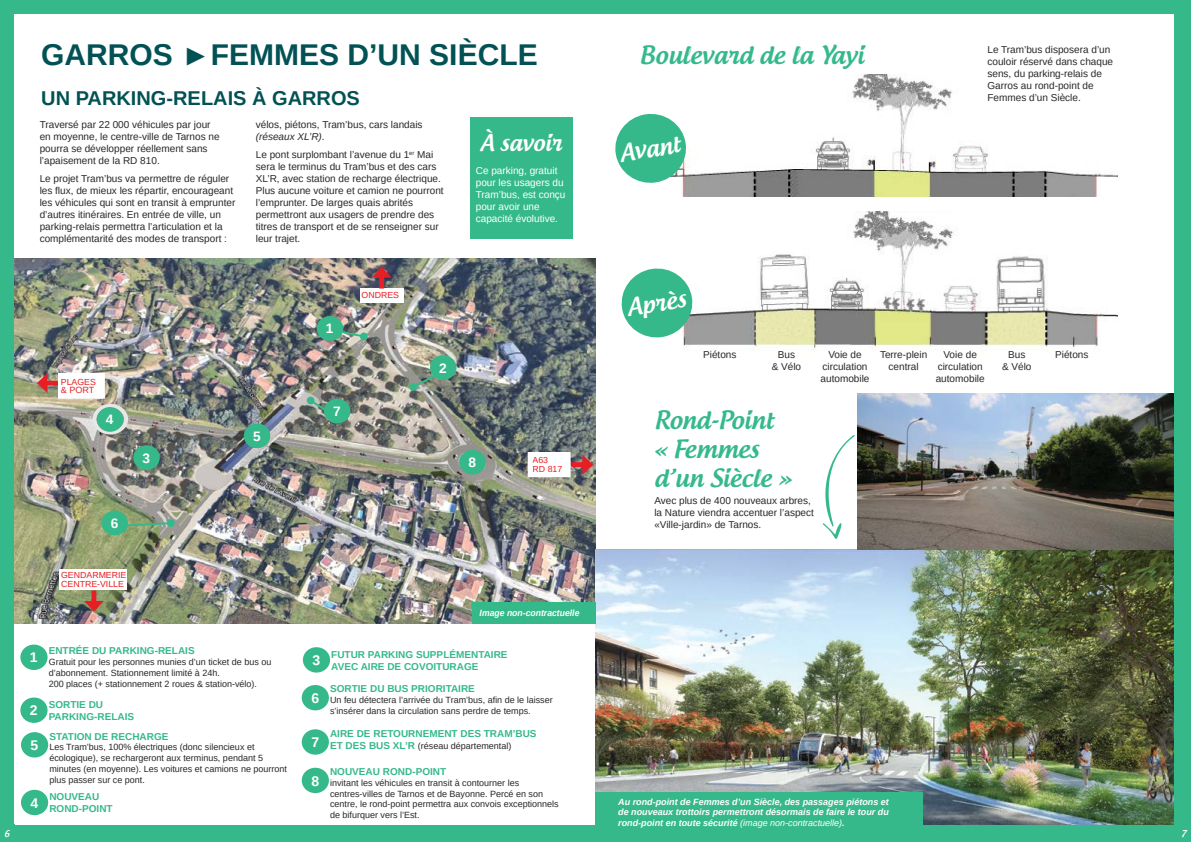
<style>
.page{position:relative;width:1191px;height:842px;background:#35b98b}
.page>*{position:absolute;margin:0;border:0;box-sizing:border-box;transform-origin:0 0}
.t1{font:700 30px "Arimo";color:#025255}
.t2{font:500 24px/28.8px "Androgyne";letter-spacing:-.015em;color:#35b98b}
.t3{font:500 23px "Androgyne";color:#fff}
.t4{font:500 22px "Androgyne";color:#fff}
.t5{font:700 20px "Arimo";color:#025255}
.t6{font:700 14px "Arimo";color:#fff}
.t7{font:700 13.6px "Arimo";color:#fff}
.t8{font:10px/12px "Arimo";color:#292829}
.t9{font:700 10px/12px "Arimo";color:#35b98b}
.t10{font:10px/12px "Arimo";color:#fff}
.t11{font:9px/10.8px "Arimo";color:#292829}
.t12{font:italic 700 9px/10.8px "Arimo";color:#fff;text-align:justify}
.t13{font:italic 700 9px "Arimo";color:#fff;scale:.96 1}
.t14{font:9px "Arimo";color:#e81e25}
.t15{font:500 9px "Androgyne";color:#fff}
.t16{font:8.8px/8.4px "Arimo";color:#e81e25}
.s1{font-style:italic}
.s2{font-weight:700;font-size:10px;color:#35b98b}
.s3{font-weight:400}
</style>
<div class="page">
<div style="left:14px;top:14px;width:1160px;height:811px;background:#fff"></div>
<div style="left:470px;top:118px;width:102px;height:121px;background:#35b98b"></div>
<img style="left:14px;top:259px;width:581px;height:364px">
<svg style="left:56px;top:371px;width:50px;height:29px"></svg>
<div style="left:43px;top:381px;width:15px;height:5px;background:#e81e25"></div>
<svg style="left:37px;top:373px;width:11px;height:20px"></svg>
<div style="left:60px;top:570px;width:67px;height:20px;background:#fff"></div>
<div style="left:91px;top:590px;width:5px;height:15px;background:#e81e25"></div>
<svg style="left:84px;top:601px;width:20px;height:11px"></svg>
<svg style="left:95px;top:406px;width:31px;height:27px"></svg>
<div style="left:93px;top:404px;width:35px;height:30px;border:4px solid #e7e7e7;border-radius:50%"></div>
<svg style="left:525px;top:449px;width:48px;height:31px"></svg>
<div style="left:571px;top:462px;width:15px;height:5px;background:#e81e25"></div>
<svg style="left:582px;top:455px;width:11px;height:20px"></svg>
<div style="left:360px;top:289px;width:43px;height:14px;background:#fff"></div>
<div style="left:379px;top:273px;width:5px;height:15px;background:#e81e25"></div>
<svg style="left:372px;top:267px;width:20px;height:11px"></svg>
<div style="left:317px;top:316px;width:26px;height:25px;background:#35b98b;border-radius:50%"></div>
<div style="left:430px;top:355px;width:26px;height:25px;background:#35b98b;border-radius:50%"></div>
<div style="left:133px;top:445px;width:27px;height:25px;background:#35b98b;border-radius:50%"></div>
<div style="left:97px;top:407px;width:26px;height:25px;background:#35b98b;border-radius:50%"></div>
<div style="left:244px;top:423px;width:26px;height:25px;background:#35b98b;border-radius:50%"></div>
<div style="left:324px;top:399px;width:26px;height:24px;background:#35b98b;border-radius:50%"></div>
<div style="left:459px;top:450px;width:27px;height:25px;background:#35b98b;border-radius:50%"></div>
<div style="left:102px;top:511px;width:26px;height:24px;background:#35b98b;border-radius:50%"></div>
<svg style="left:337px;top:329px;width:29px;height:10px"></svg>
<div style="left:360px;top:332px;width:8px;height:8px;background:#35b98b;border-radius:50%"></div>
<svg style="left:410px;top:372px;width:29px;height:18px"></svg>
<div style="left:409px;top:383px;width:8px;height:8px;background:#35b98b;border-radius:50%"></div>
<svg style="left:309px;top:399px;width:23px;height:16px"></svg>
<div style="left:307px;top:397px;width:7px;height:7px;background:#35b98b;border-radius:50%"></div>
<svg style="left:127px;top:521px;width:46px;height:7px"></svg>
<div style="left:167px;top:519px;width:8px;height:8px;background:#35b98b;border-radius:50%"></div>
<div style="left:20px;top:645px;width:28px;height:25px;background:#35b98b;border-radius:50%"></div>
<div style="left:20px;top:697px;width:28px;height:26px;background:#35b98b;border-radius:50%"></div>
<div style="left:303px;top:647px;width:27px;height:26px;background:#35b98b;border-radius:50%"></div>
<div style="left:21px;top:790px;width:27px;height:25px;background:#35b98b;border-radius:50%"></div>
<div style="left:21px;top:732px;width:27px;height:25px;background:#35b98b;border-radius:50%"></div>
<div style="left:302px;top:729px;width:27px;height:26px;background:#35b98b;border-radius:50%"></div>
<div style="left:302px;top:768px;width:27px;height:25px;background:#35b98b;border-radius:50%"></div>
<div style="left:302px;top:685px;width:27px;height:25px;background:#35b98b;border-radius:50%"></div>
<img style="left:595px;top:549px;width:579px;height:276px">
<div style="left:595px;top:792px;width:327px;height:34px;background:#35b98b"></div>
<img style="left:857px;top:393px;width:317px;height:156px">
<img style="left:682px;top:74px;width:436px;height:122px">
<img style="left:683px;top:212px;width:435px;height:138px">
<svg style="left:615px;top:111px;width:73px;height:74px"></svg>
<svg style="left:621px;top:266px;width:74px;height:74px"></svg>
<svg style="left:823px;top:435px;width:31px;height:104px"></svg>
<div style="left:472px;top:602px;width:123px;height:21px;background:#35b98b"></div>
<h1 class="t1" style="left:41px;top:34px;width:498px">GARROS ►FEMM ES D’UN SIÈCLE</h1>
<h3 class="t5" style="left:41px;top:85px;width:320px">UN PARKING-RELAIS À GARROS</h3>
<p class="t8" style="left:40px;top:119px;width:181px">Traversé par 22 000 véhicules par jour en moyenne, le centre-ville de Tarnos ne pourra se développer réellement sans l’apaisement de la RD 810.</p>
<p class="t8" style="left:40px;top:173px;width:197px">Le projet Tram’bus va permettre de réguler les flux, de mieux les répartir, encourageant les véhicules qui sont en transit à emprunter d’autres itinéraires. En entrée de ville, un parking-relais permettra l’articulation et la complémentarité des modes de transport :</p>
<p class="t8" style="left:256px;top:119px;width:168px">vélos, piétons, Tram’bus, cars landais <span class="s1">(réseaux XL’R)</span>.</p>
<p class="t8" style="left:256px;top:149px;width:189px">Le pont surplombant l’avenue du 1<sup>er</sup> Mai sera le terminus du Tram’bus et des cars XL’R, avec station de recharge électrique.<br>Plus aucune voiture et camion ne pourront l’emprunter. De larges quais abrités permettront aux usagers de prendre des titres de transport et de se renseigner sur leur trajet.</p>
<p class="t16" style="left:61px;top:377px;width:7px">plages</p>
<p class="t14" style="left:61px;top:384px;width:28px">&amp; port</p>
<h3 class="t7" style="left:106px;top:410px;width:9px">4</h3>
<h3 class="t7" style="left:142px;top:449px;width:9px">3</h3>
<h3 class="t7" style="left:253px;top:427px;width:9px">5</h3>
<h3 class="t7" style="left:326px;top:319px;width:9px">1</h3>
<p class="t16" style="left:361px;top:291px;width:39px">ONDRES</p>
<h3 class="t7" style="left:333px;top:402px;width:9px">7</h3>
<h3 class="t7" style="left:439px;top:358px;width:9px">2</h3>
<h3 class="t7" style="left:111px;top:514px;width:9px">6</h3>
<p class="t16" style="left:61px;top:571px;width:7px">gen</p>
<p class="t16" style="left:80px;top:571px;width:14px">darmer</p>
<p class="t16" style="left:118px;top:571px;width:9px">ie</p>
<p class="t16" style="left:61px;top:579px;width:7px">centre</p>
<p class="t16" style="left:97px;top:579px;width:18px">-ville</p>
<h3 class="t4" style="left:480px;top:129px;width:84px">À savoir</h3>
<p class="t10" style="left:476px;top:165px;width:91px">Ce parking, gratuit pour les usagers du<br>Tram’bus, est conçu pour avoir une capacité évolutive.</p>
<h3 class="t7" style="left:468px;top:453px;width:9px">8</h3>
<p class="t16" style="left:532px;top:456px;width:31px">a63 rd 817</p>
<p class="t13" style="left:479px;top:606px;width:106px">Image non-contractuelle</p>
<h2 class="t2" style="left:639px;top:40px;width:226px">Boulevard de la Yayi</h2>
<h3 class="t3" style="left:618px;top:139px;width:64px;rotate:-9deg">Avant</h3>
<h3 class="t3" style="left:625px;top:293px;width:61px;rotate:-9deg">Après</h3>
<p class="t8" style="left:987px;top:43px;width:127px">Le Tram’bus disposera d’un couloir réservé dans chaque sens, du parking-relais de<br>Garros au rond-point de<br>Femmes d’un Siècle.</p>
<p class="t8" style="left:703px;top:348px;width:35px">Piétons</p>
<p class="t8" style="left:771px;top:348px;width:31px;text-align:center">Bus<br>&amp; Vélo</p>
<p class="t8" style="left:1002px;top:348px;width:31px;text-align:center">Bus<br>&amp; Vélo</p>
<p class="t8" style="left:828px;top:348px;width:35px">Voie de</p>
<p class="t8" style="left:1055px;top:348px;width:35px">Piétons</p>
<p class="t8" style="left:820px;top:360px;width:50px">circulation automobile</p>
<p class="t8" style="left:880px;top:348px;width:49px;text-align:center">Terre-plein central</p>
<p class="t8" style="left:935px;top:348px;width:50px;text-align:center">Voie de circulation automobile</p>
<h2 class="t2" style="left:654px;top:405px;width:138px">Rond-Point « Femmes d’un Siècle »</h2>
<p class="t8" style="left:654px;top:495px;width:161px">Avec plus de 400 nouveaux arbres, la Nature viendra accentuer l’aspect «Ville-jardin» de Tarnos.</p>
<p class="t9" style="left:49px;top:645px;width:146px">ENTRÉE DU PARKING-RELAIS</p>
<p class="t11" style="left:49px;top:657px;width:224px">Gratuit pour les personnes munies d’un ticket de bus ou d’abonnement. Stationnement limité à 24h.<br>200 places (+ stationnement 2 roues &amp; station-vélo).</p>
<p class="t9" style="left:49px;top:698px;width:87px">SORTIE DU<br>PARKING-RELAIS</p>
<p class="t9" style="left:331px;top:648px;width:178px">FUTUR PARKING SUPPLÉM ENTAIRE<br>AVEC AIRE DE COVOITURAGE</p>
<h3 class="t6" style="left:30px;top:648px;width:9px">1</h3>
<h3 class="t6" style="left:312px;top:650px;width:9px">3</h3>
<p class="t9" style="left:330px;top:683px;width:146px">SORTIE DU BUS PRIORITAIRE</p>
<p class="t11" style="left:330px;top:695px;width:224px">Un feu détectera l’arrivée du Tram’bus, afin de le laisser s’insérer dans la circulation sans perdre de temps.</p>
<p class="t9" style="left:330px;top:727px;width:208px">AIRE DE RETOURNEMENT DES TRAM’BUS</p>
<p class="t11" style="left:330px;top:740px;width:183px"><span class="s2">ET DES BUS XL’R</span> (réseau départemental)</p>
<p class="t9" style="left:330px;top:766px;width:115px">NOUVEAU ROND-POINT</p>
<p class="t11" style="left:330px;top:777px;width:230px">invitant les véhicules en transit à contourner les centres‑villes de Tarnos et de Bayonne. Percé en son centre, le rond-point permettra aux convois exceptionnels de bifurquer vers l’Est.</p>
<h3 class="t6" style="left:311px;top:688px;width:9px">6</h3>
<h3 class="t6" style="left:30px;top:701px;width:9px">2</h3>
<p class="t9" style="left:49px;top:730px;width:121px">STATION DE RECHARGE</p>
<p class="t11" style="left:49px;top:742px;width:239px">Les Tram’bus, 100% électriques (donc silencieux et écologique), se rechargeront aux terminus, pendant 5 minutes (en moyenne). Les voitures et camions ne pourront plus passer sur ce pont.</p>
<h3 class="t6" style="left:31px;top:735px;width:9px">5</h3>
<h3 class="t6" style="left:311px;top:733px;width:9px">7</h3>
<h3 class="t6" style="left:311px;top:771px;width:9px">8</h3>
<p class="t9" style="left:49px;top:791px;width:62px">NOUVEAU<br>ROND-POINT</p>
<h3 class="t6" style="left:31px;top:793px;width:9px">4</h3>
<p class="t12" style="left:618px;top:796px;width:272px">Au rond-point de Femmes d’un Siècle, des passages piétons et de nouveaux trottoirs permettront désormais de faire le tour du rond‑point en toute sécurité <span class="s3">(image non-contractuelle)</span>.</p>
<p class="t15" style="left:4px;top:828px;width:7px">6</p>
<p class="t15" style="left:1181px;top:828px;width:6px">7</p>
</div>
